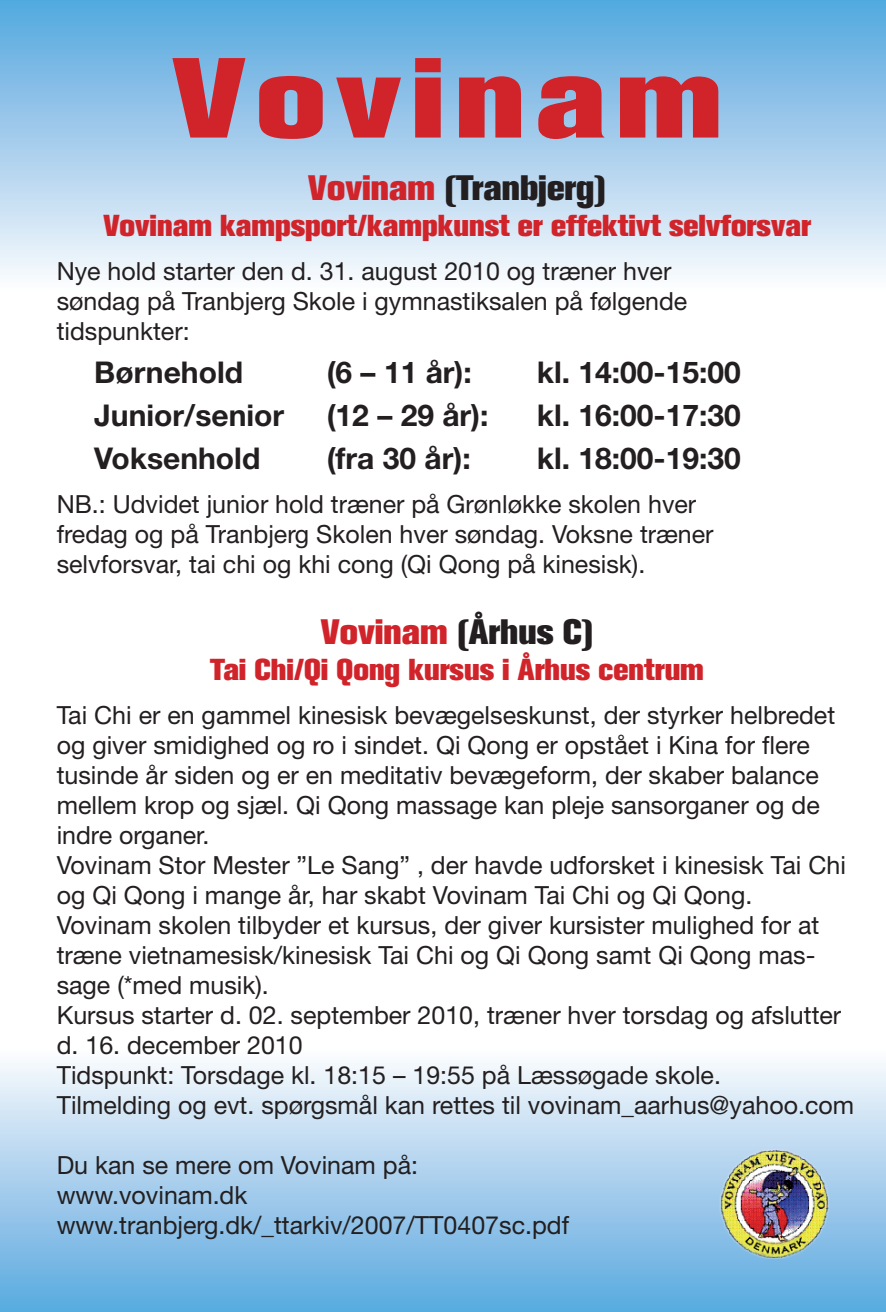
<style>
.page{position:relative;width:886px;height:1312px;background:#fff}
.page>*{position:absolute;margin:0;border:0;box-sizing:border-box;transform-origin:0 0}
.t1{font:800 112.5px "Akzidenz Grotesk BQ";letter-spacing:.075em;color:#d1232a;scale:1.2 1}
.t2{font:800 35px "Akzidenz Grotesk BQ";color:#231f20}
.t3{font:700 30px "Helvetica Neue";color:#231f20}
.t4{font:800 30px "Akzidenz Grotesk BQ";color:#d1232a}
.t5{font:25px/30px "Helvetica Neue";color:#231f20}
.s1{color:#d1232a}
</style>
<div class="page">
<div style="left:0;top:990px;width:886px;height:321px;background:linear-gradient(to bottom,#fff,#5da9df)"></div>
<div style="left:0;top:0;width:886px;height:352px;background:linear-gradient(to bottom,#57a7de,#fff)"></div>
<img style="left:719px;top:1148px;width:110px;height:109px">
<h1 class="t1" style="left:173px;top:33px;width:460px">Vovinam</h1>
<h2 class="t2" style="left:308px;top:167px;width:299px"><span class="s1">Vovinam</span> (Tranbjerg)</h2>
<p class="t4" style="left:103px;top:208px;width:709px">Vovinam kampsport/kampkunst er effektivt selvforsvar</p>
<p class="t5" style="left:57px;top:255px;width:632px">Nye hold starter den d. 31. august 2010 og træner hver søndag på Tranbjerg Skole i gymnastiksalen på følgende tidspunkter:</p>
<p class="t3" style="left:94px;top:353px;width:150px">Børnehold</p>
<p class="t3" style="left:327px;top:353px;width:147px">(6 – 11 år):</p>
<p class="t3" style="left:537px;top:353px;width:205px">kl. 14:00-15:00</p>
<p class="t3" style="left:94px;top:396px;width:191px">Junior/senior</p>
<p class="t3" style="left:327px;top:396px;width:163px">(12 – 29 år):</p>
<p class="t3" style="left:537px;top:396px;width:205px">kl. 16:00-17:30</p>
<p class="t3" style="left:94px;top:440px;width:168px">Voksenhold</p>
<p class="t3" style="left:327px;top:440px;width:145px">(fra 30 år):</p>
<p class="t3" style="left:537px;top:440px;width:205px">kl. 18:00-19:30</p>
<p class="t5" style="left:57px;top:489px;width:658px">NB.: Udvidet junior hold træner på Grønløkke skolen hver fredag og på Tranbjerg Skolen hver søndag. Voksne træner selvforsvar, tai chi og khi cong (Qi Qong på kinesisk).</p>
<h2 class="t2" style="left:321px;top:611px;width:274px"><span class="s1">Vovinam</span> (Århus C)</h2>
<p class="t4" style="left:210px;top:651px;width:495px">Tai Chi/Qi Qong kursus i Århus centrum</p>
<p class="t5" style="left:57px;top:699px;width:799px">Tai Chi er en gammel kinesisk bevægelseskunst, der styrker helbredet og giver smidighed og ro i sindet. Qi Qong er opstået i Kina for flere tusinde år siden og er en meditativ bevægeform, der skaber balance mellem krop og sjæl. Qi Qong massage kan pleje sansorganer og de indre organer.<br>Vovinam Stor Mester ”Le Sang” , der havde udforsket i kinesisk Tai Chi og Qi Qong i mange år, har skabt Vovinam Tai Chi og Qi Qong.<br>Vovinam skolen tilbyder et kursus, der giver kursister mulighed for at træne vietnamesisk/kinesisk Tai Chi og Qi Qong samt Qi Qong mas&shy;sage (*med musik).<br>Kursus starter d. 02. september 2010, træner hver torsdag og afslutter d. 16. december 2010<br>Tidspunkt: Torsdage kl. 18:15 – 19:55 på Læssøgade skole.<br>Tilmelding og evt. spørgsmål kan rettes til vovinam_aarhus@yahoo.com</p>
<p class="t5" style="left:57px;top:1149px;width:514px">Du kan se mere om Vovinam på: www.vovinam.dk www.tranbjerg.dk/_ttarkiv/2007/TT0407sc.pdf</p>
</div>
